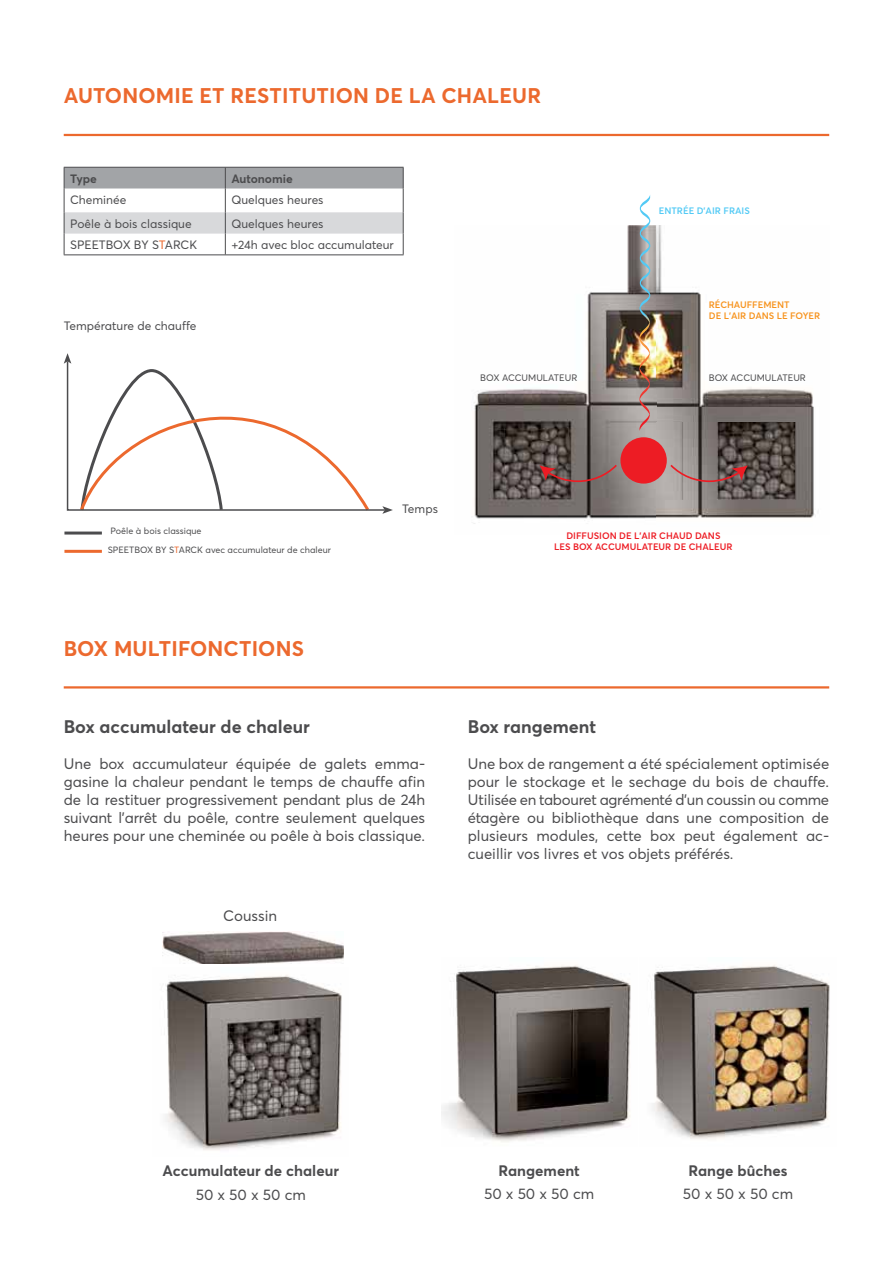
<style>
.page{position:relative;width:893px;height:1263px;background:#fff}
.page>*{position:absolute;margin:0;border:0;box-sizing:border-box;transform-origin:0 0}
.t1{font:700 21px "Averta Std";letter-spacing:.01em;color:#ec692e}
.t2{font:700 18px "Averta Std";color:#4c4c4e}
.t3{font:15px/18px "Averta Std";color:#4c4c4e;text-align:justify}
.t4{font:700 15px "Averta Std";color:#4c4c4e}
.t5{font:12px "Averta Std";color:#4c4c4e}
.t6{font:700 12px "Averta Std";color:#4c4c4e}
.t7{font:600 9.3px/11.1px "Averta Std";color:#ed1c24;text-align:center}
.t8{font:600 9.3px/11.1px "Averta Std";color:#f7931d}
.t9{font:9.3px "Averta Std";color:#4c4c4e}
.t10{font:600 9.3px "Averta Std";color:#53caf5}
.t11{font:9px/18.3px "Averta Std";color:#4c4c4e}
.s1{color:#ec692e}
</style>
<div class="page">
<img style="left:165px;top:975px;width:177px;height:175px">
<img style="left:441px;top:965px;width:190px;height:177px">
<img style="left:652px;top:965px;width:178px;height:174px">
<img style="left:163px;top:931px;width:181px;height:33px">
<hr style="left:64px;top:686px;width:765px;height:3px;background:#ec692e">
<img style="left:473px;top:225px;width:342px;height:299px">
<img style="left:639px;top:195px;width:11px;height:236px">
<div style="left:620px;top:437px;width:47px;height:47px;background:#ed1c24;border-radius:50%"></div>
<svg style="left:539px;top:465px;width:78px;height:17px"></svg>
<svg style="left:670px;top:465px;width:78px;height:17px"></svg>
<hr style="left:64px;top:134px;width:765px;height:2px;background:#ec692e">
<hr style="left:64px;top:532px;width:38px;height:3px;background:#4c4c4e">
<hr style="left:64px;top:550px;width:38px;height:3px;background:#ec692e">
<svg style="left:66px;top:363px;width:316px;height:148px"></svg>
<svg style="left:64px;top:353px;width:7px;height:11px"></svg>
<svg style="left:382px;top:506px;width:11px;height:8px"></svg>
<svg style="left:64px;top:168px;width:340px;height:86px"></svg>
<hr style="left:64px;top:167px;width:340px;height:1px;background:#4c4c4e">
<hr style="left:64px;top:254px;width:340px;height:1px;background:#4c4c4e">
<h1 class="t1" style="left:64px;top:87px;width:479px">AUTONOMIE ET RESTITUTION DE LA CHALEUR</h1>
<p class="t6" style="left:70px;top:173px;width:28px">Type</p>
<p class="t6" style="left:231px;top:173px;width:63px">Autonomie</p>
<p class="t5" style="left:70px;top:194px;width:58px">Cheminée</p>
<p class="t5" style="left:231px;top:194px;width:94px">Quelques heures</p>
<p class="t5" style="left:70px;top:218px;width:123px">Poêle à bois classique</p>
<p class="t5" style="left:231px;top:218px;width:94px">Quelques heures</p>
<p class="t5" style="left:70px;top:240px;width:129px">SPEETBOX BY S<span class="s1">T</span>ARCK</p>
<p class="t5" style="left:231px;top:240px;width:164px">+24h avec bloc accumulateur</p>
<p class="t5" style="left:64px;top:321px;width:134px">Température de chauffe</p>
<p class="t10" style="left:659px;top:206px;width:93px">ENTRÉE D’AIR FRAIS</p>
<p class="t8" style="left:709px;top:300px;width:113px">RÉCHAUFFEMENT<br>DE L’AIR DANS LE FOYER</p>
<p class="t9" style="left:480px;top:373px;width:99px">BOX ACCUMULATEUR</p>
<p class="t9" style="left:709px;top:373px;width:99px">BOX ACCUMULATEUR</p>
<p class="t11" style="left:108px;top:522px;width:225px">Poêle à bois classique<br>SPEETBOX BY S<span class="s1">T</span>ARCK avec accumulateur de chaleur</p>
<p class="t5" style="left:402px;top:503px;width:37px">Temps</p>
<p class="t7" style="left:554px;top:531px;width:180px">DIFFUSION DE L’AIR CHAUD DANS<br>LES BOX ACCUMULATEUR DE CHALEUR</p>
<h1 class="t1" style="left:64px;top:639px;width:242px">BOX MULTIFONCTIONS</h1>
<p class="t2" style="left:64px;top:719px;width:248px">Box accumulateur de chaleur</p>
<p class="t3" style="left:64px;top:756px;width:363px">Une box accumulateur équipée de galets emma&shy;gasine la chaleur pendant le temps de chauffe afin de la restituer progressivement pendant plus de 24h suivant l’arrêt du poêle, contre seulement quelques heures pour une cheminée ou poêle à bois classique.</p>
<p class="t3" style="left:223px;top:908px;width:55px">Coussin</p>
<p class="t2" style="left:468px;top:719px;width:130px">Box rangement</p>
<p class="t3" style="left:468px;top:756px;width:363px">Une box de rangement a été spécialement optimisée pour le stockage et le sechage du bois de chauffe.<br>Utilisée en tabouret agrémenté d’un coussin ou comme étagère ou bibliothèque dans une composition de plusieurs modules, cette box peut également ac&shy;cueillir vos livres et vos objets préférés.</p>
<p class="t4" style="left:163px;top:1165px;width:178px">Accumulateur de chaleur</p>
<p class="t3" style="left:196px;top:1186px;width:112px">50 x 50 x 50 cm</p>
<p class="t4" style="left:498px;top:1164px;width:83px">Rangement</p>
<p class="t3" style="left:484px;top:1186px;width:112px">50 x 50 x 50 cm</p>
<p class="t4" style="left:688px;top:1164px;width:101px">Range bûches</p>
<p class="t3" style="left:683px;top:1186px;width:112px">50 x 50 x 50 cm</p>
</div>
